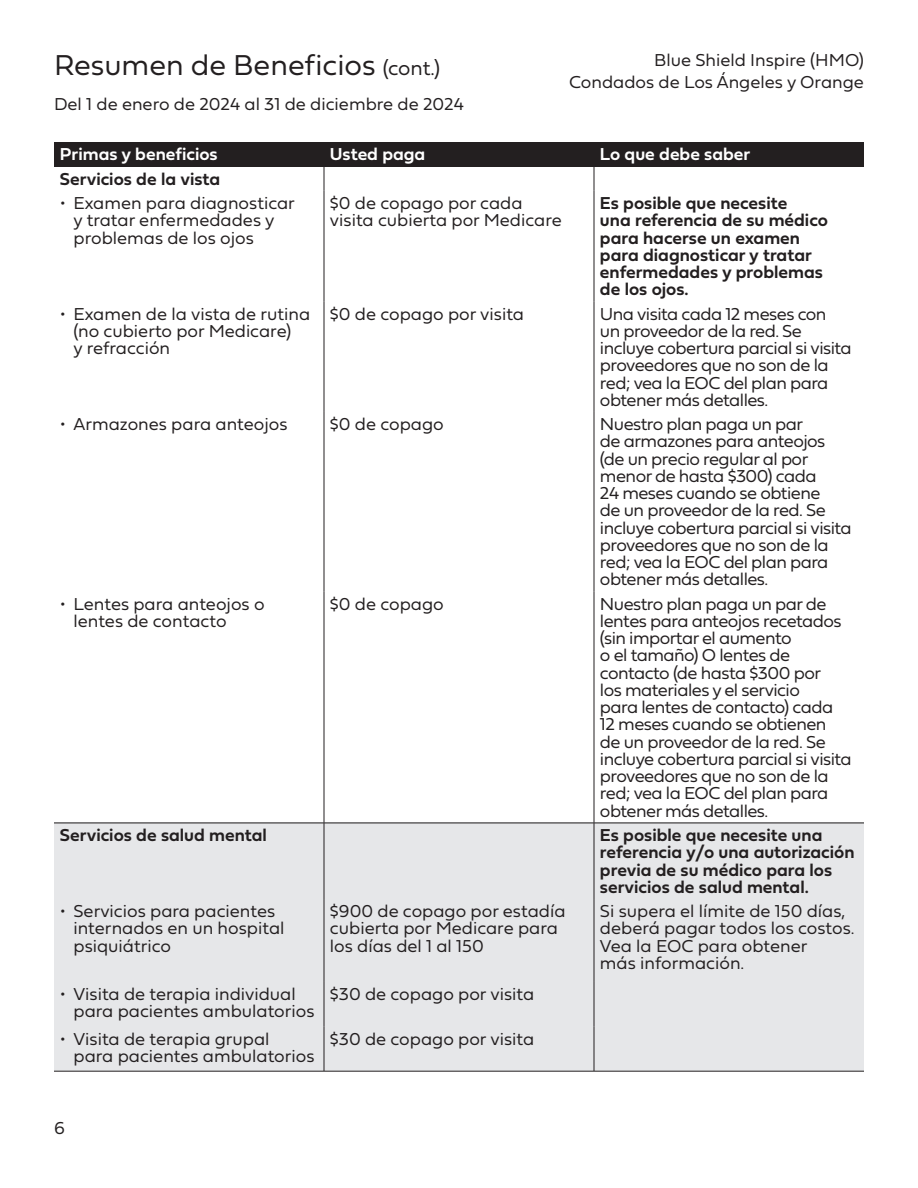
<style>
.page{position:relative;width:918px;height:1188px;background:#fff}
.page>*{position:absolute;margin:0;border:0;box-sizing:border-box;transform-origin:0 0}
.t1{font:30px "Fieldwork Geo Light";color:#231f20}
.t2{font:21px "Fieldwork Geo Light";color:#231f20}
.t3{font:18px/17.2px "Fieldwork Geo Light";letter-spacing:-.015em;color:#231f20}
.t4{font:18px/17.2px "Fieldwork Geo Demibold";color:#231f20}
.t5{font:18px "Fieldwork Geo Demibold";color:#fff}
</style>
<div class="page">
<div style="left:54px;top:142px;width:270px;height:24px;background:#231f20"></div>
<div style="left:324px;top:142px;width:270px;height:24px;background:#231f20"></div>
<div style="left:594px;top:142px;width:270px;height:24px;background:#231f20"></div>
<div style="left:54px;top:823px;width:270px;height:76px;background:#e6e7e9"></div>
<div style="left:324px;top:823px;width:270px;height:76px;background:#e6e7e9"></div>
<div style="left:594px;top:823px;width:270px;height:76px;background:#e6e7e9"></div>
<div style="left:54px;top:899px;width:270px;height:83px;background:#e6e7e9"></div>
<div style="left:324px;top:899px;width:270px;height:83px;background:#e6e7e9"></div>
<div style="left:594px;top:899px;width:270px;height:83px;background:#e6e7e9"></div>
<div style="left:54px;top:982px;width:270px;height:45px;background:#e6e7e9"></div>
<div style="left:324px;top:982px;width:270px;height:45px;background:#e6e7e9"></div>
<div style="left:594px;top:982px;width:270px;height:45px;background:#e6e7e9"></div>
<div style="left:54px;top:1027px;width:270px;height:44px;background:#e6e7e9"></div>
<div style="left:324px;top:1027px;width:270px;height:44px;background:#e6e7e9"></div>
<div style="left:594px;top:1027px;width:270px;height:44px;background:#e6e7e9"></div>
<hr style="left:54px;top:1071px;width:270px;height:1px;background:#231f20">
<hr style="left:324px;top:1071px;width:270px;height:1px;background:#231f20">
<hr style="left:594px;top:1071px;width:270px;height:1px;background:#231f20">
<svg style="left:324px;top:166px;width:1px;height:25px"></svg>
<svg style="left:594px;top:166px;width:1px;height:25px"></svg>
<hr style="left:324px;top:191px;width:1px;height:110px;background:#231f20">
<hr style="left:324px;top:301px;width:1px;height:111px;background:#231f20">
<hr style="left:594px;top:191px;width:1px;height:110px;background:#231f20">
<hr style="left:594px;top:301px;width:1px;height:111px;background:#231f20">
<hr style="left:324px;top:592px;width:1px;height:231px;background:#231f20">
<hr style="left:594px;top:592px;width:1px;height:231px;background:#231f20">
<hr style="left:54px;top:823px;width:270px;height:1px;background:#231f20">
<hr style="left:324px;top:823px;width:1px;height:76px;background:#231f20">
<hr style="left:324px;top:823px;width:270px;height:1px;background:#231f20">
<hr style="left:594px;top:823px;width:1px;height:76px;background:#231f20">
<hr style="left:594px;top:823px;width:270px;height:1px;background:#231f20">
<hr style="left:324px;top:899px;width:1px;height:83px;background:#231f20">
<hr style="left:324px;top:982px;width:1px;height:45px;background:#231f20">
<hr style="left:594px;top:899px;width:1px;height:83px;background:#231f20">
<hr style="left:594px;top:982px;width:1px;height:45px;background:#231f20">
<hr style="left:324px;top:1027px;width:1px;height:44px;background:#231f20">
<hr style="left:594px;top:1027px;width:1px;height:44px;background:#231f20">
<hr style="left:324px;top:412px;width:1px;height:180px;background:#231f20">
<hr style="left:594px;top:412px;width:1px;height:180px;background:#231f20">
<h1 class="t1" style="left:54px;top:41px;width:323px">Resumen de Benefcios</h1>
<p class="t3" style="left:654px;top:51px;width:211px">Blue Shield Inspire (HMO)</p>
<p class="t2" style="left:383px;top:51px;width:59px">(cont.)</p>
<p class="t3" style="left:569px;top:72px;width:296px">Condados de Los Ángeles y Orange</p>
<p class="t3" style="left:54px;top:94px;width:411px">Del 1 de enero de 2024 al 31 de diciembre de 2024</p>
<p class="t5" style="left:60px;top:140px;width:159px">Primas y benefcios</p>
<p class="t5" style="left:330px;top:140px;width:97px">Usted paga</p>
<p class="t5" style="left:600px;top:140px;width:152px">Lo que debe saber</p>
<p class="t4" style="left:60px;top:169px;width:162px">Servicios de la vista</p>
<p class="t3" style="left:73px;top:194px;width:223px;text-indent:-14px">• Examen para diagnosticar y tratar enfermedades y problemas de los ojos</p>
<p class="t3" style="left:330px;top:194px;width:233px">$0 de copago por cada visita cubierta por Medicare</p>
<p class="t4" style="left:600px;top:194px;width:229px">Es posible que necesite<br>una referencia de su médico para hacerse un examen para diagnosticar y tratar enfermedades y problemas de los ojos.</p>
<p class="t3" style="left:600px;top:304px;width:253px">Una visita cada 12 meses con<br>un proveedor de la red. Se incluye cobertura parcial si visita proveedores que no son de la red; vea la EOC del plan para obtener más detalles.</p>
<p class="t3" style="left:600px;top:415px;width:253px">Nuestro plan paga un par<br>de armazones para anteojos (de un precio regular al por menor de hasta $300) cada<br>24 meses cuando se obtiene<br>de un proveedor de la red. Se incluye cobertura parcial si visita proveedores que no son de la red; vea la EOC del plan para obtener más detalles.</p>
<p class="t3" style="left:600px;top:594px;width:253px">Nuestro plan paga un par de lentes para anteojos recetados (sin importar el aumento<br>o el tamaño) O lentes de contacto (de hasta $300 por<br>los materiales y el servicio<br>para lentes de contacto) cada<br>12 meses cuando se obtienen<br>de un proveedor de la red. Se incluye cobertura parcial si visita proveedores que no son de la red; vea la EOC del plan para obtener más detalles.</p>
<p class="t3" style="left:330px;top:304px;width:196px">$0 de copago por visita</p>
<p class="t3" style="left:73px;top:304px;width:238px;text-indent:-14px">• Examen de la vista de rutina (no cubierto por Medicare)<br>y refracción</p>
<p class="t3" style="left:330px;top:415px;width:115px">$0 de copago</p>
<p class="t3" style="left:60px;top:415px;width:229px">• Armazones para anteojos</p>
<p class="t3" style="left:330px;top:594px;width:115px">$0 de copago</p>
<p class="t3" style="left:73px;top:594px;width:193px;text-indent:-14px">• Lentes para anteojos o lentes de contacto</p>
<p class="t4" style="left:60px;top:826px;width:208px">Servicios de salud mental</p>
<p class="t4" style="left:600px;top:826px;width:256px">Es posible que necesite una referencia y/o una autorización previa de su médico para los servicios de salud mental.</p>
<p class="t3" style="left:73px;top:902px;width:213px;text-indent:-14px">• Servicios para pacientes internados en un hospital psiquiátrico</p>
<p class="t3" style="left:330px;top:902px;width:237px">$900 de copago por estadía cubierta por Medicare para los días del 1 al 150</p>
<p class="t3" style="left:330px;top:984px;width:206px">$30 de copago por visita</p>
<p class="t3" style="left:600px;top:902px;width:256px">Si supera el límite de 150 días, deberá pagar todos los costos.<br>Vea la EOC para obtener<br>más información.</p>
<p class="t3" style="left:73px;top:984px;width:243px;text-indent:-14px">• Visita de terapia individual para pacientes ambulatorios</p>
<p class="t3" style="left:73px;top:1029px;width:243px;text-indent:-14px">• Visita de terapia grupal<br>para pacientes ambulatorios</p>
<p class="t3" style="left:330px;top:1029px;width:206px">$30 de copago por visita</p>
<p class="t3" style="left:54px;top:1119px;width:12px">6</p>
</div>
